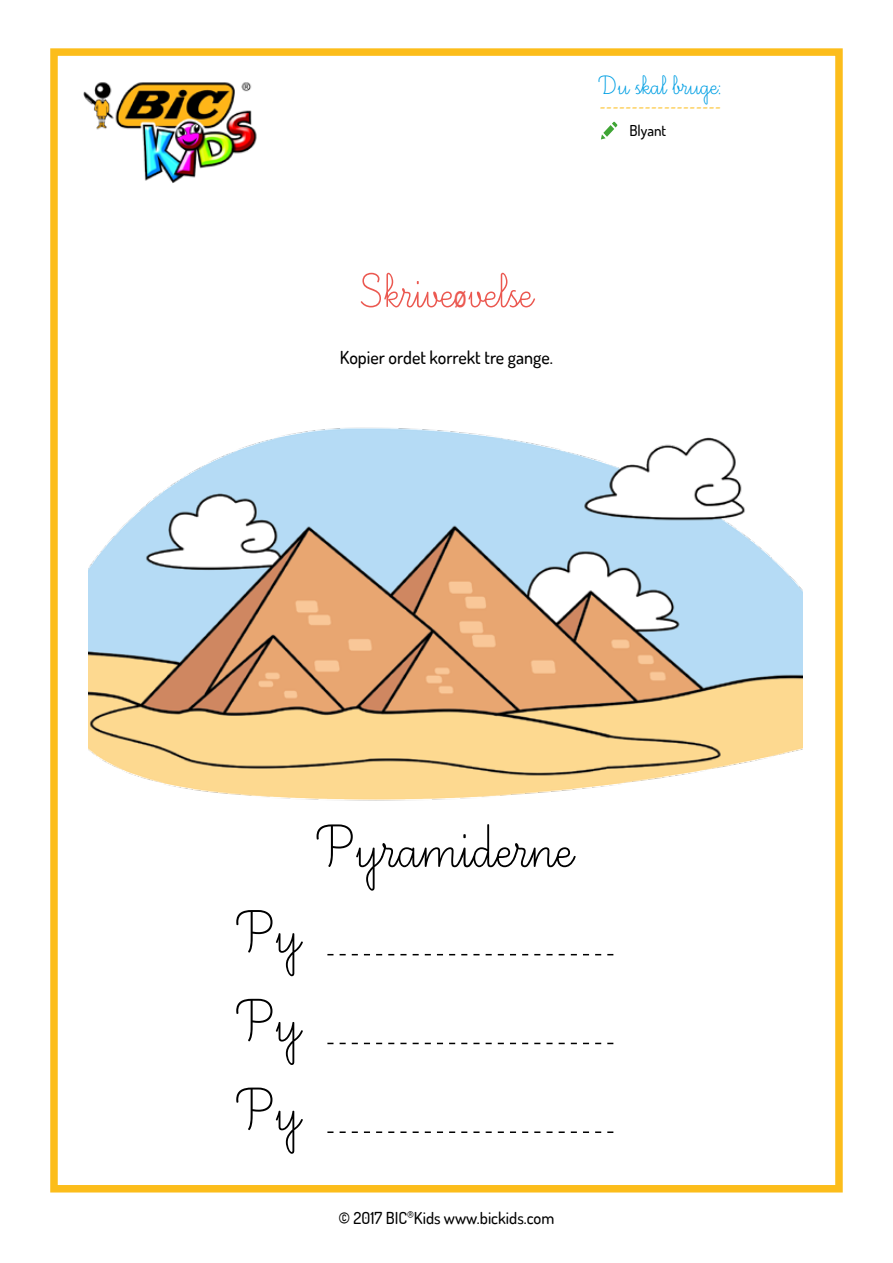
<style>
.page{position:relative;width:893px;height:1263px;background:#fff}
.page>*{position:absolute;margin:0;border:0;box-sizing:border-box;transform-origin:0 0}
.t1{font:75px/88.8px "Ecriture A Romain Orne";color:#000;text-align:justify}
.t2{font:60px "Ecriture A Romain Orne";color:#eb5850}
.t3{font:33px "Ecriture A Romain Orne";color:#009fe3}
.t4{font:500 18px "Dosis";color:#000}
.t5{font:18px "Minion Pro";color:#fcbd1b}
.t6{font:500 16.5px "Dosis";color:#000}
.t7{font:500 15px "Dosis";color:#000}
.s1{font-family:"Arial Narrow";font-size:30px}
</style>
<div class="page">
<div style="left:50px;top:48px;width:793px;height:1144px;border:8px solid #fcbd1b"></div>
<img style="left:83px;top:82px;width:174px;height:101px">
<svg style="left:601px;top:122px;width:16px;height:17px"></svg>
<img style="left:88px;top:427px;width:714px;height:706px">
<svg style="left:327px;top:954px;width:286px;height:1px"></svg>
<svg style="left:327px;top:1043px;width:286px;height:1px"></svg>
<svg style="left:327px;top:1131px;width:286px;height:2px"></svg>
<h3 class="t3" style="left:600px;top:69px;width:124px">Du skal bruge:</h3>
<p class="t5" style="left:600px;top:94px;width:123px">-------------------</p>
<p class="t7" style="left:629px;top:121px;width:38px">Blyant</p>
<h2 class="t2" style="left:361px;top:262px;width:173px">Skrive<span class="s1">ø</span>velse</h2>
<p class="t4" style="left:340px;top:346px;width:215px">Kopier ordet korrekt tre gange.</p>
<h1 class="t1" style="left:238px;top:892px;width:63px">Py Py Py</h1>
<h1 class="t1" style="left:318px;top:806px;width:255px">Pyramiderne</h1>
<p class="t6" style="left:339px;top:1207px;width:217px">© 2017 BIC<sup>®</sup>Kids www.bickids.com</p>
</div>
